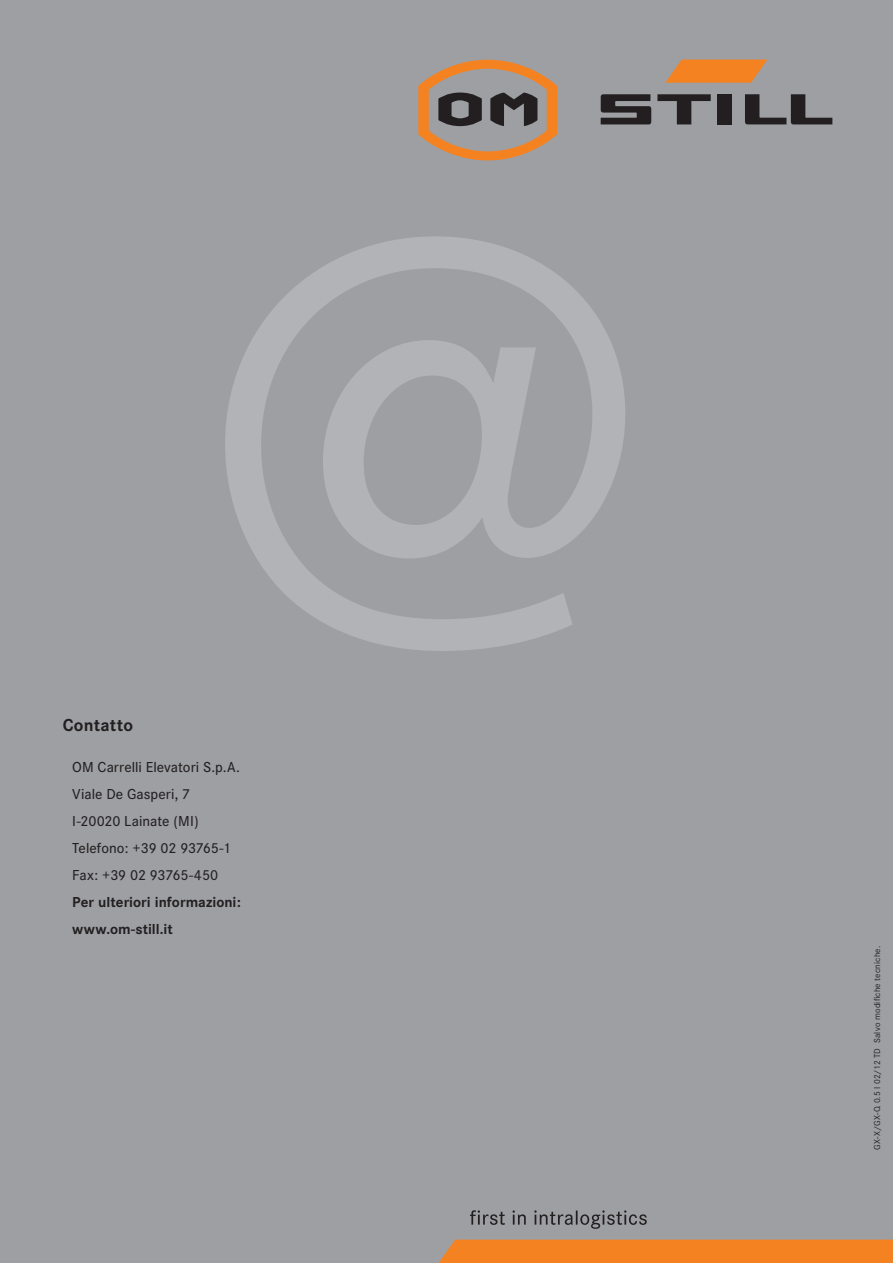
<style>
.page{position:relative;width:893px;height:1263px;background:#9d9fa2}
.page>*{position:absolute;margin:0;border:0;box-sizing:border-box;transform-origin:0 0}
.t1{font:500 600px "Corporate S";color:#b2b3b7}
.t2{font:700 18px "Corporate S";letter-spacing:.015em;color:#231f20}
.t3{font:500 15px/27px "Corporate S";color:#231f20}
.t4{font:700 15px/27px "Corporate S";color:#231f20}
.t5{font:9px "Corporate S";letter-spacing:.025em;color:#231f20}
</style>
<div class="page">
<svg style="left:470px;top:1210px;width:177px;height:19px"></svg>
<div style="left:439px;top:1239px;width:454px;height:24px;background:#f58220"></div>
<svg style="left:657px;top:94px;width:54px;height:30px"></svg>
<div style="left:717px;top:94px;width:15px;height:30px;background:#231f20"></div>
<svg style="left:601px;top:94px;width:50px;height:30px"></svg>
<svg style="left:745px;top:94px;width:87px;height:30px"></svg>
<svg style="left:665px;top:60px;width:102px;height:23px"></svg>
<svg style="left:418px;top:60px;width:139px;height:100px"></svg>
<p class="t2" style="left:63px;top:714px;width:72px">Contatto</p>
<h1 class="t1" style="left:205px;top:103px;width:441px">@</h1>
<p class="t3" style="left:72px;top:753px;width:169px">OM Carrelli Elevatori S.p.A.<br>Viale De Gasperi, 7<br>I-20020 Lainate (MI)<br>Telefono: +39 02 93765-1<br>Fax: +39 02 93765-450</p>
<p class="t4" style="left:72px;top:889px;width:170px">Per ulteriori informazioni: www.om-still.it</p>
<p class="t5" style="left:872px;top:1150px;width:205px;rotate:-90deg">GX-X/GX-Q 0.5 I 02/12 TD Salvo modifiche tecniche.</p>
</div>
